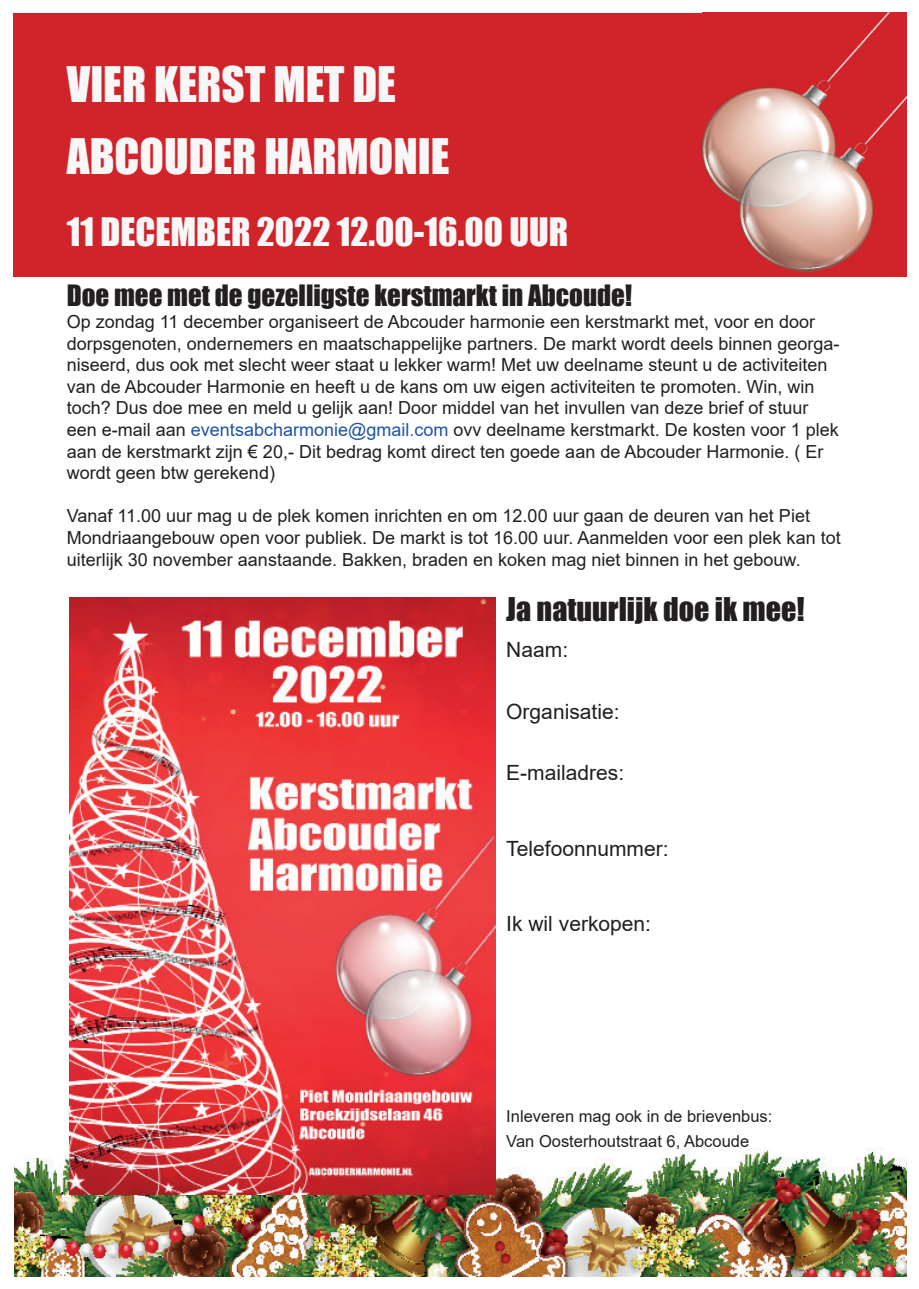
<style>
.page{position:relative;width:919px;height:1289px;background:#fff}
.page>*{position:absolute;margin:0;border:0;box-sizing:border-box;transform-origin:0 0}
.t1{font:45px/72px "Impact";color:#f7f7f8}
.t2{font:36px "Impact";color:#f7f7f8}
.t3{font:30px "Impact";color:#231f20}
.t4{font:27px "Impact";color:#231f20}
.t5{font:21px "Arial";color:#231f20}
.t6{font:18px/21.6px "Arial";color:#231f20}
.t7{font:16.5px/25.2px "Arial";color:#231f20}
.s1{color:#1e53a4}
</style>
<div class="page">
<img style="left:15px;top:1147px;width:891px;height:129px">
<div style="left:13px;top:13px;width:893px;height:263px;background:#d1232a"></div>
<img style="left:702px;top:13px;width:204px;height:258px">
<img style="left:69px;top:597px;width:426px;height:597px">
<h1 class="t1" style="left:67px;top:47px;width:384px">VIER KERST MET DE<br>ABCOUDER HARMONIE</h1>
<h2 class="t2" style="left:67px;top:204px;width:503px">11 DECEMBER 2022 12.00-16.00 UUR</h2>
<h3 class="t4" style="left:67px;top:275px;width:567px">Doe mee met de gezelligste kerstmarkt in Abcoude!</h3>
<p class="t6" style="left:67px;top:311px;width:774px">Op zondag 11 december organiseert de Abcouder harmonie een kerstmarkt met, voor en door dorpsgenoten, ondernemers en maatschappelijke partners. De markt wordt deels binnen georga&shy;niseerd, dus ook met slecht weer staat u lekker warm! Met uw deelname steunt u de activiteiten van de Abcouder Harmonie en heeft u de kans om uw eigen activiteiten te promoten. Win, win toch? Dus doe mee en meld u gelijk aan! Door middel van het invullen van deze brief of stuur een e-mail aan <span class="s1">eventsabcharmonie@gmail.com</span> ovv deelname kerstmarkt. De kosten voor 1 plek aan de kerstmarkt zijn € 20,- Dit bedrag komt direct ten goede aan de Abcouder Harmonie. ( Er wordt geen btw gerekend)</p>
<p class="t6" style="left:67px;top:505px;width:775px">Vanaf 11.00 uur mag u de plek komen inrichten en om 12.00 uur gaan de deuren van het Piet<br>Mondriaangebouw open voor publiek. De markt is tot 16.00 uur. Aanmelden voor een plek kan tot uiterlijk 30 november aanstaande. Bakken, braden en koken mag niet binnen in het gebouw.</p>
<h3 class="t3" style="left:506px;top:586px;width:300px">Ja natuurlijk doe ik mee!</h3>
<p class="t5" style="left:506px;top:635px;width:63px">Naam:</p>
<p class="t5" style="left:506px;top:696px;width:115px">Organisatie:</p>
<p class="t5" style="left:506px;top:758px;width:119px">E-mailadres:</p>
<p class="t5" style="left:506px;top:833px;width:164px">Telefoonnummer:</p>
<p class="t5" style="left:506px;top:909px;width:146px">Ik wil verkopen:</p>
<p class="t7" style="left:506px;top:1103px;width:267px">Inleveren mag ook in de brievenbus:<br>Van Oosterhoutstraat 6, Abcoude</p>
</div>
